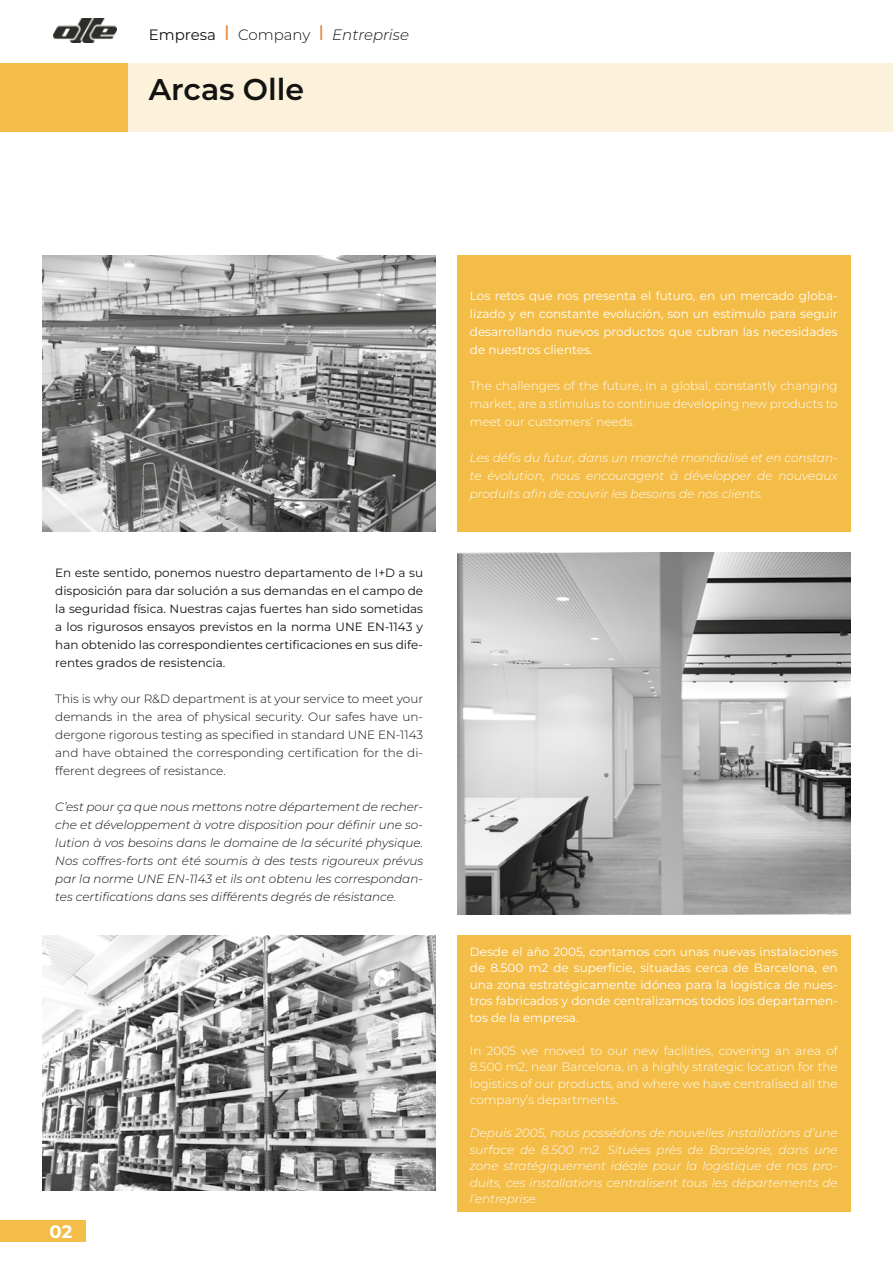
<style>
.page{position:relative;width:893px;height:1263px;background:#fff}
.page>*{position:absolute;margin:0;border:0;box-sizing:border-box;transform-origin:0 0}
.t1{font:600 30px "Montserrat";color:#131313}
.t2{font:700 18px "Montserrat";color:#fff}
.t3{font:italic 300 15px "Montserrat";color:#131313}
.t4{font:12px/16.5px "Montserrat";color:#fff;text-align:justify}
.t5{font:italic 300 12px/16.5px "Montserrat";color:#fff;text-align:justify}
.t6{font:italic 300 12px/18px "Montserrat";color:#131313;text-align:justify}
.t7{font:300 12px/16.5px "Montserrat";color:#fff;text-align:justify}
.t8{font:12px/18px "Montserrat";color:#131313;text-align:justify}
.t9{font:300 12px/18px "Montserrat";color:#131313;text-align:justify}
.s1{font-weight:400;font-style:normal}
.s2{font-weight:400;font-style:normal;font-size:21px;color:#e08431}
.s3{font-style:normal}
.s4{color:#fff}
</style>
<div class="page">
<div style="left:0;top:64px;width:893px;height:68px;background:#fcf2db"></div>
<div style="left:0;top:64px;width:128px;height:68px;background:#f4bd48"></div>
<img style="left:53px;top:18px;width:64px;height:25px">
<div style="left:0;top:1220px;width:85px;height:22px;background:#f4bd48"></div>
<img style="left:43px;top:255px;width:393px;height:276px">
<img style="left:457px;top:553px;width:393px;height:361px">
<img style="left:43px;top:935px;width:393px;height:256px">
<div style="left:457px;top:255px;width:393px;height:276px;background:#f4bd48"></div>
<div style="left:457px;top:935px;width:393px;height:277px;background:#f4bd48"></div>
<p class="t3" style="left:149px;top:25px;width:262px"><span class="s1">Empresa</span> <span class="s2">I</span> <span class="s3">Company</span> <span class="s2">I</span> Entreprise</p>
<h1 class="t1" style="left:149px;top:69px;width:157px">Arcas Olle</h1>
<p class="t8" style="left:55px;top:564px;width:369px">En este sentido, ponemos nuestro departamento de I+D a su disposición para dar solución a sus demandas en el campo de la seguridad física. Nuestras cajas fuertes han sido sometidas a los rigurosos ensayos previstos en la norma UNE EN-1143 y han obtenido las correspondientes certificaciones en sus dife&shy;rentes grados de resistencia. <span class="s4">.</span></p>
<p class="t9" style="left:55px;top:690px;width:369px">This is why our R&amp;D department is at your service to meet your demands in the area of physical security. Our safes have un&shy;dergone rigorous testing as specified in standard UNE EN-1143 and have obtained the corresponding certification for the di&shy;fferent degrees of resistance.</p>
<p class="t6" style="left:55px;top:798px;width:369px">C’est pour ça que nous mettons notre département de recher&shy;che et développement à votre disposition pour définir une so&shy;lution à vos besoins dans le domaine de la sécurité physique.<br>Nos coffres-forts ont été soumis à des tests rigoureux prévus par la norme UNE EN-1143 et ils ont obtenu les correspondan&shy;tes certifications dans ses différents degrés de résistance.</p>
<h2 class="t2" style="left:50px;top:1219px;width:24px">02</h2>
<p class="t4" style="left:470px;top:287px;width:369px;line-height:18px">Los retos que nos presenta el futuro, en un mercado globa&shy;lizado y en constante evolución, son un estímulo para seguir desarrollando nuevos productos que cubran las necesidades de nuestros clientes.</p>
<p class="t7" style="left:470px;top:377px;width:369px;line-height:18px">The challenges of the future, in a global, constantly changing market, are a stimulus to continue developing new products to meet our customers’ needs.</p>
<p class="t5" style="left:470px;top:449px;width:369px;line-height:18px">Les défis du futur, dans un marché mondialisé et en constan&shy;te évolution, nous encouragent à développer de nouveaux produits afin de couvrir les besoins de nos clients.</p>
<p class="t4" style="left:470px;top:943px;width:369px">Desde el año 2005, contamos con unas nuevas instalaciones de 8.500 m2 de superficie, situadas cerca de Barcelona, en una zona estratégicamente idónea para la logística de nues&shy;tros fabricados y donde centralizamos todos los departamen&shy;tos de la empresa.</p>
<p class="t7" style="left:470px;top:1042px;width:369px">In 2005 we moved to our new facilities, covering an area of 8.500 m2, near Barcelona, in a highly strategic location for the logistics of our products, and where we have centralised all the company’s departments.</p>
<p class="t5" style="left:470px;top:1124px;width:369px">Depuis 2005, nous possédons de nouvelles installations d’une surface de 8.500 m2. Situées près de Barcelone, dans une zone stratégiquement idéale pour la logistique de nos pro&shy;duits, ces installations centralisent tous les départements de l’entreprise.</p>
</div>
